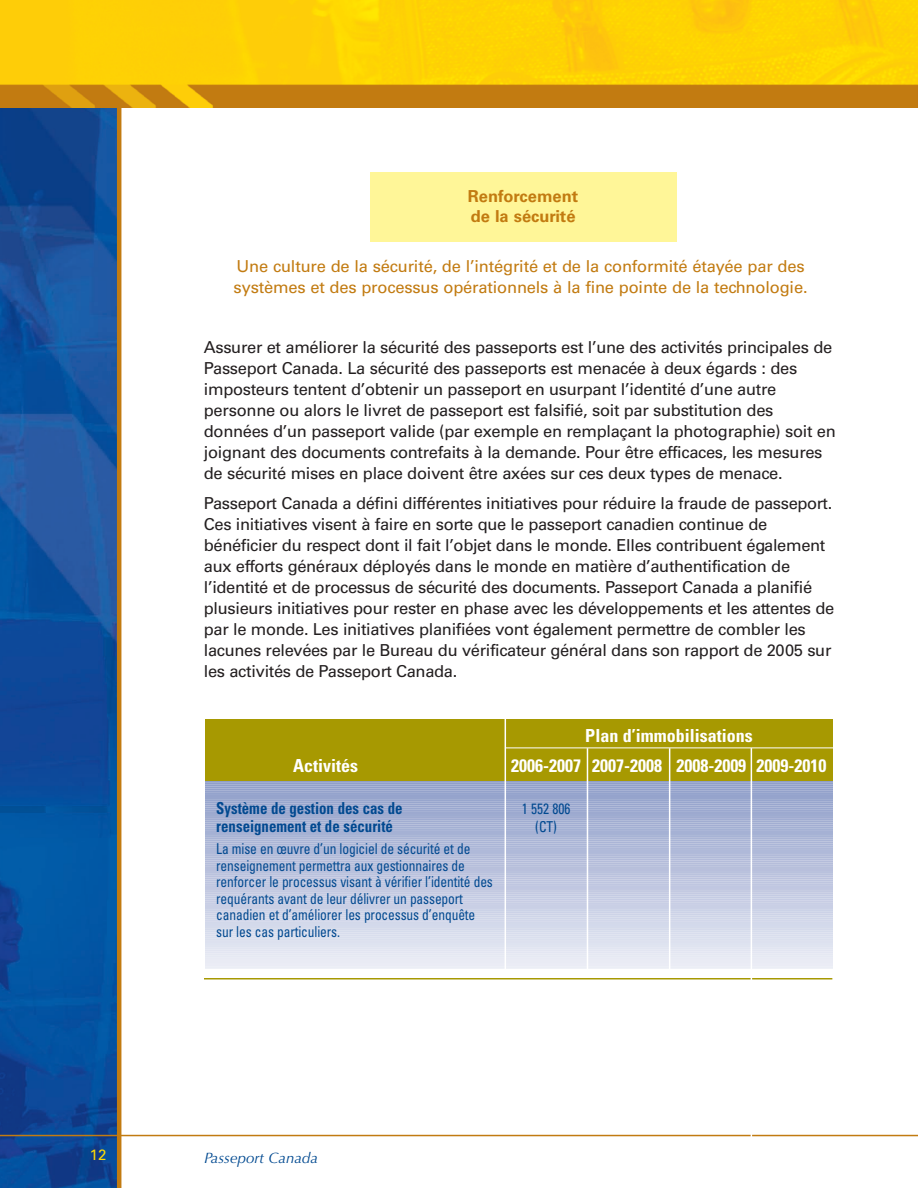
<style>
.page{position:relative;width:918px;height:1188px;background:#fff}
.page>*{position:absolute;margin:0;border:0;box-sizing:border-box;transform-origin:0 0}
.t1{font:700 condensed 18px "Univers";color:#fff}
.t2{font:16.5px/21px "Univers";letter-spacing:-.02em;color:#231f20}
.t3{font:16.5px/21px "Univers";letter-spacing:-.01em;color:#c27b11}
.t4{font:700 condensed 16.5px "Univers";color:#014990;scale:.9 1}
.t5{font:700 16.5px/19.8px "Univers";color:#c27b11}
.t6{font:condensed 15px/16.5px "Univers";letter-spacing:-.01em;color:#014990;scale:.9 1}
.t7{font:italic 15px "Optima";color:#014990}
.t8{font:15px "Univers";color:#ffdc06}
</style>
<div class="page">
<img style="left:0;top:108px;width:117px;height:1080px">
<hr style="left:117px;top:14px;width:4px;height:1174px;background:#c27b11">
<hr style="left:0;top:1135px;width:918px;height:1px;background:#c27b11">
<svg style="left:0;top:0;width:918px;height:108px;background:#f1bf07"></svg>
<div style="left:370px;top:173px;width:306px;height:69px;background:#fff698"></div>
<hr style="left:205px;top:965px;width:627px;height:4px;background:#ebeef5">
<hr style="left:205px;top:961px;width:627px;height:4px;background:#eaecf5">
<hr style="left:205px;top:957px;width:627px;height:4px;background:#e8eaf4">
<hr style="left:205px;top:953px;width:627px;height:4px;background:#e5e8f2">
<hr style="left:205px;top:951px;width:627px;height:3px;background:#e3e6f2">
<hr style="left:205px;top:948px;width:627px;height:4px;background:#e2e5f1">
<hr style="left:205px;top:944px;width:627px;height:4px;background:#dfe4f0">
<hr style="left:205px;top:940px;width:627px;height:4px;background:#dde1ef">
<hr style="left:205px;top:936px;width:627px;height:4px;background:#dadfee">
<hr style="left:205px;top:934px;width:627px;height:4px;background:#d9deed">
<hr style="left:205px;top:932px;width:627px;height:3px;background:#d8dded">
<hr style="left:205px;top:929px;width:627px;height:4px;background:#d6dcec">
<hr style="left:205px;top:925px;width:627px;height:4px;background:#d4daeb">
<hr style="left:205px;top:921px;width:627px;height:4px;background:#d2d8ea">
<hr style="left:205px;top:917px;width:627px;height:4px;background:#d0d6e9">
<hr style="left:205px;top:915px;width:627px;height:3px;background:#cfd5e8">
<hr style="left:205px;top:912px;width:627px;height:4px;background:#d7dbeb">
<hr style="left:205px;top:908px;width:627px;height:4px;background:#d3d9ea">
<hr style="left:205px;top:906px;width:627px;height:4px;background:#cad0e6">
<hr style="left:205px;top:902px;width:627px;height:4px;background:#c8cee5">
<hr style="left:205px;top:900px;width:627px;height:4px;background:#cfd4e7">
<hr style="left:205px;top:898px;width:627px;height:4px;background:#c6cce4">
<hr style="left:205px;top:896px;width:627px;height:3px;background:#c5cce3">
<svg style="left:205px;top:895px;width:627px;height:2px"></svg>
<hr style="left:205px;top:891px;width:627px;height:4px;background:#ccd1e5">
<hr style="left:205px;top:887px;width:627px;height:4px;background:#c2c8e1">
<hr style="left:205px;top:883px;width:627px;height:4px;background:#bfc6e0">
<hr style="left:205px;top:881px;width:627px;height:4px;background:#c8cee4">
<hr style="left:205px;top:879px;width:627px;height:4px;background:#bdc4df">
<hr style="left:205px;top:877px;width:627px;height:3px;background:#bcc3de">
<svg style="left:205px;top:876px;width:627px;height:2px"></svg>
<hr style="left:205px;top:872px;width:627px;height:4px;background:#c6cce3">
<hr style="left:205px;top:870px;width:627px;height:4px;background:#c1c8e0">
<hr style="left:205px;top:868px;width:627px;height:4px;background:#b8bfdc">
<hr style="left:205px;top:864px;width:627px;height:4px;background:#bec5de">
<svg style="left:205px;top:861px;width:627px;height:3px;background:#b9c1dc"></svg>
<svg style="left:205px;top:859px;width:627px;height:2px"></svg>
<svg style="left:205px;top:857px;width:627px;height:2px"></svg>
<hr style="left:205px;top:853px;width:627px;height:4px;background:#bdc5de">
<hr style="left:205px;top:851px;width:627px;height:4px;background:#b8c0dc">
<hr style="left:205px;top:849px;width:627px;height:4px;background:#afb9d9">
<hr style="left:205px;top:845px;width:627px;height:4px;background:#b7c0dc">
<svg style="left:205px;top:844px;width:627px;height:3px;fill:#acb7d7"></svg>
<hr style="left:205px;top:841px;width:627px;height:3px;background:#abb5d6">
<svg style="left:205px;top:840px;width:627px;height:2px"></svg>
<svg style="left:205px;top:838px;width:627px;height:2px"></svg>
<svg style="left:205px;top:836px;width:627px;height:2px"></svg>
<hr style="left:205px;top:832px;width:627px;height:4px;background:#a6b2d4">
<hr style="left:205px;top:828px;width:627px;height:4px;background:#abb6d7">
<svg style="left:504px;top:828px;width:249px;height:2px"></svg>
<svg style="left:205px;top:825px;width:627px;height:3px;background:#a9b4d5"></svg>
<hr style="left:205px;top:822px;width:627px;height:3px;background:#a2aed2">
<svg style="left:205px;top:821px;width:627px;height:2px"></svg>
<svg style="left:205px;top:819px;width:627px;height:2px"></svg>
<svg style="left:205px;top:817px;width:627px;height:2px"></svg>
<hr style="left:205px;top:813px;width:627px;height:4px;background:#9eabd0">
<hr style="left:205px;top:809px;width:627px;height:4px;background:#a5b0d3">
<svg style="left:504px;top:809px;width:249px;height:2px"></svg>
<svg style="left:205px;top:806px;width:627px;height:3px;background:#a1add1"></svg>
<svg style="left:205px;top:804px;width:627px;height:2px"></svg>
<svg style="left:205px;top:802px;width:627px;height:2px"></svg>
<svg style="left:205px;top:800px;width:627px;height:2px"></svg>
<hr style="left:205px;top:796px;width:627px;height:4px;background:#a1aed1">
<hr style="left:205px;top:794px;width:627px;height:4px;background:#95a3cc">
<svg style="left:205px;top:792px;width:627px;height:2px"></svg>
<svg style="left:205px;top:789px;width:627px;height:3px;background:#9aa7ce"></svg>
<hr style="left:205px;top:786px;width:627px;height:3px;background:#92a0ca">
<svg style="left:205px;top:785px;width:627px;height:2px"></svg>
<svg style="left:205px;top:783px;width:627px;height:2px"></svg>
<hr style="left:205px;top:780px;width:627px;height:3px;background:#8f9ec8">
<div style="left:205px;top:720px;width:627px;height:61px;background:#a79901"></div>
<hr style="left:204px;top:978px;width:628px;height:2px;background:#a79901">
<hr style="left:505px;top:714px;width:1px;height:261px;background:#fff">
<hr style="left:587px;top:748px;width:1px;height:225px;background:#fff">
<hr style="left:669px;top:748px;width:1px;height:225px;background:#fff">
<hr style="left:751px;top:748px;width:1px;height:440px;background:#fff">
<hr style="left:505px;top:748px;width:340px;height:1px;background:#fff">
<p class="t5" style="left:468px;top:188px;width:112px">Renforcement de la sécurité</p>
<p class="t3" style="left:234px;top:257px;width:575px">Une culture de la sécurité, de l’intégrité et de la conformité étayée par des systèmes et des processus opérationnels à la fine pointe de la technologie.</p>
<p class="t2" style="left:204px;top:338px;width:633px">Assurer et améliorer la sécurité des passeports est l’une des activités principales de Passeport Canada. La sécurité des passeports est menacée à deux égards : des imposteurs tentent d’obtenir un passeport en usurpant l’identité d’une autre personne ou alors le livret de passeport est falsifié, soit par substitution des données d’un passeport valide (par exemple en remplaçant la photographie) soit en joignant des documents contrefaits à la demande. Pour être efficaces, les mesures de sécurité mises en place doivent être axées sur ces deux types de menace.</p>
<p class="t2" style="left:204px;top:494px;width:632px">Passeport Canada a défini différentes initiatives pour réduire la fraude de passeport.<br>Ces initiatives visent à faire en sorte que le passeport canadien continue de bénéficier du respect dont il fait l’objet dans le monde. Elles contribuent également aux efforts généraux déployés dans le monde en matière d’authentification de l’identité et de processus de sécurité des documents. Passeport Canada a planifié plusieurs initiatives pour rester en phase avec les développements et les attentes de par le monde. Les initiatives planifiées vont également permettre de combler les lacunes relevées par le Bureau du vérificateur général dans son rapport de 2005 sur les activités de Passeport Canada.</p>
<p class="t1" style="left:585px;top:729px;width:169px">Plan d’immobilisations</p>
<p class="t1" style="left:293px;top:759px;width:66px">Activités</p>
<p class="t1" style="left:511px;top:759px;width:317px">2006-2007 2007-2008 2008-2009 2009-2010</p>
<p class="t4" style="left:216px;top:802px;width:209px">Système de gestion des cas de</p>
<p class="t6" style="left:522px;top:801px;width:55px">1 552 806</p>
<p class="t4" style="left:216px;top:820px;width:198px">renseignement et de sécurité</p>
<p class="t6" style="left:535px;top:819px;width:26px">(CT)</p>
<p class="t6" style="left:216px;top:842px;width:309px">La mise en œuvre d’un logiciel de sécurité et de renseignement permettra aux gestionnaires de renforcer le processus visant à vérifier l’identité des requérants avant de leur délivrer un passeport canadien et d’améliorer les processus d’enquête sur les cas particuliers.</p>
<p class="t8" style="left:90px;top:1149px;width:18px">12</p>
<p class="t7" style="left:204px;top:1149px;width:116px">Passeport Canada</p>
</div>
